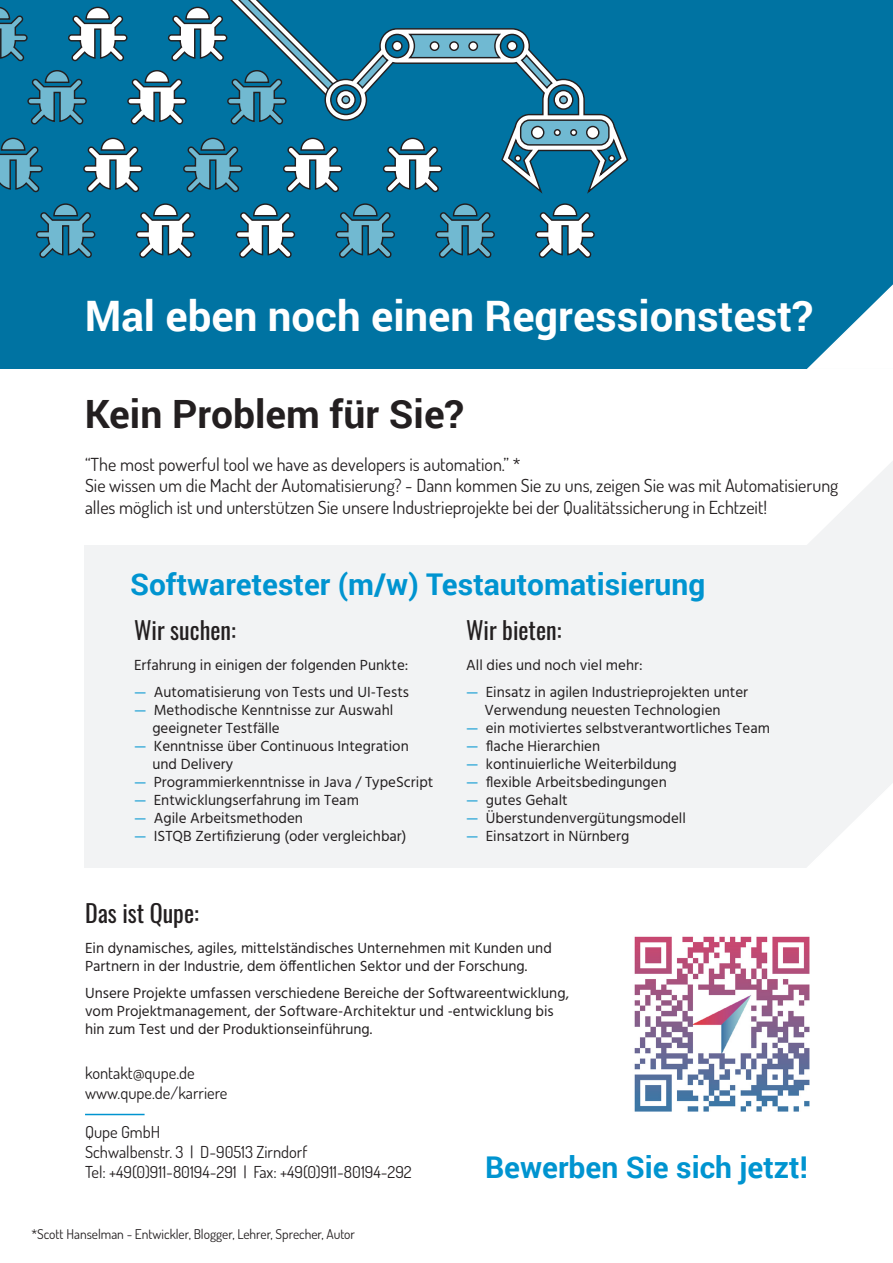
<style>
.page{position:relative;width:893px;height:1263px;background:#fff}
.page>*{position:absolute;margin:0;border:0;box-sizing:border-box;transform-origin:0 0}
.t1{font:700 42px "Roboto";color:#fff}
.t2{font:700 39px "Roboto";color:#231f20}
.t3{font:700 30px "Roboto";color:#0094d0}
.t4{font:24px "Oswald";color:#231f20}
.t5{font:18px/21.6px "Dosis";color:#231f20}
.t6{font:16.5px "Dosis";color:#231f20}
.t7{font:15px/18px "Hind";color:#231f20}
.t8{font:13.5px "Dosis";color:#231f20}
.s1{color:#0094d0}
</style>
<div class="page">
<div style="left:85px;top:545px;width:808px;height:322px;background:#f2f3f4"></div>
<div style="left:0;top:0;width:893px;height:369px;background:#0073a2"></div>
<hr style="left:85px;top:1114px;width:60px;height:1px;background:#0094d0">
<svg style="left:804px;top:784px;width:89px;height:84px"></svg>
<svg style="left:807px;top:284px;width:86px;height:261px"></svg>
<img style="left:634px;top:936px;width:176px;height:176px">
<svg style="left:535px;top:203px;width:60px;height:55px"></svg>
<svg style="left:435px;top:203px;width:60px;height:55px"></svg>
<svg style="left:335px;top:203px;width:60px;height:55px"></svg>
<svg style="left:235px;top:203px;width:61px;height:55px"></svg>
<svg style="left:135px;top:203px;width:61px;height:55px"></svg>
<svg style="left:392px;top:28px;width:237px;height:166px"></svg>
<div style="left:570px;top:129px;width:7px;height:7px;border:1px solid #231f20;border-radius:50%"></div>
<div style="left:507px;top:41px;width:10px;height:10px;background:#fff;border-radius:50%"></div>
<div style="left:507px;top:41px;width:10px;height:10px;border:1px solid #231f20;border-radius:50%"></div>
<div style="left:554px;top:129px;width:7px;height:7px;border:1px solid #231f20;border-radius:50%"></div>
<div style="left:532px;top:126px;width:12px;height:13px;background:#fff;border-radius:50%"></div>
<div style="left:531px;top:126px;width:13px;height:13px;border:1px solid #231f20;border-radius:50%"></div>
<svg style="left:392px;top:41px;width:10px;height:10px"></svg>
<div style="left:392px;top:41px;width:11px;height:10px;border:1px solid #231f20;border-radius:50%"></div>
<svg style="left:35px;top:203px;width:61px;height:55px"></svg>
<svg style="left:382px;top:137px;width:61px;height:57px"></svg>
<svg style="left:283px;top:137px;width:60px;height:56px"></svg>
<svg style="left:183px;top:137px;width:60px;height:56px"></svg>
<svg style="left:83px;top:137px;width:60px;height:56px"></svg>
<svg style="left:0;top:137px;width:43px;height:56px"></svg>
<svg style="left:0;top:0;width:392px;height:125px"></svg>
<p class="t1" style="left:85px;top:287px;width:730px">Mal eben noch einen Regressionstest?</p>
<p class="t2" style="left:85px;top:386px;width:381px">Kein Problem für Sie?</p>
<p class="t5" style="left:85px;top:453px;width:437px">“The most powerful tool we have as developers is automation.” *</p>
<p class="t5" style="left:85px;top:474px;width:755px">Sie wissen um die Macht der Automatisierung? - Dann kommen Sie zu uns, zeigen Sie was mit Automatisierung alles möglich ist und unterstützen Sie unsere Industrieprojekte bei der Qualitätssicherung in Echtzeit!</p>
<p class="t3" style="left:130px;top:563px;width:577px">Softwaretester (m/w) Testautomatisierung</p>
<p class="t4" style="left:134px;top:613px;width:103px">Wir suchen:</p>
<p class="t7" style="left:134px;top:657px;width:276px">Erfahrung in einigen der folgenden Punkte:</p>
<p class="t7" style="left:134px;top:684px;width:276px"><span class="s1">—</span> Automatisierung von Tests und UI-Tests</p>
<p class="t7" style="left:152px;top:702px;width:242px;text-indent:-18px"><span class="s1">—</span> Methodische Kenntnisse zur Auswahl geeigneter Testfälle</p>
<p class="t7" style="left:152px;top:738px;width:258px;text-indent:-18px"><span class="s1">—</span> Kenntnisse über Continuous Integration und Delivery</p>
<p class="t7" style="left:134px;top:774px;width:301px"><span class="s1">—</span> Programmierkenntnisse in Java / TypeScript</p>
<p class="t7" style="left:134px;top:792px;width:226px"><span class="s1">—</span> Entwicklungserfahrung im Team</p>
<p class="t7" style="left:134px;top:810px;width:170px"><span class="s1">—</span> Agile Arbeitsmethoden</p>
<p class="t7" style="left:134px;top:828px;width:274px"><span class="s1">—</span> ISTQB Zertifizierung (oder vergleichbar)</p>
<p class="t4" style="left:466px;top:613px;width:97px">Wir bieten:</p>
<p class="t7" style="left:466px;top:657px;width:178px">All dies und noch viel mehr:</p>
<p class="t7" style="left:484px;top:684px;width:265px;text-indent:-18px"><span class="s1">—</span> Einsatz in agilen Industrieprojekten unter<br>Verwendung neuesten Technologien</p>
<p class="t7" style="left:466px;top:720px;width:305px"><span class="s1">—</span> ein motiviertes selbstverantwortliches Team</p>
<p class="t7" style="left:466px;top:738px;width:136px"><span class="s1">—</span> flache Hierarchien</p>
<p class="t7" style="left:466px;top:756px;width:212px"><span class="s1">—</span> kontinuierliche Weiterbildung</p>
<p class="t7" style="left:466px;top:774px;width:202px"><span class="s1">—</span> flexible Arbeitsbedingungen</p>
<p class="t7" style="left:466px;top:792px;width:103px"><span class="s1">—</span> gutes Gehalt</p>
<p class="t7" style="left:466px;top:810px;width:221px"><span class="s1">—</span> Überstundenvergütungsmodell</p>
<p class="t7" style="left:466px;top:828px;width:165px"><span class="s1">—</span> Einsatzort in Nürnberg</p>
<p class="t4" style="left:85px;top:897px;width:115px">Das ist Qupe:</p>
<p class="t7" style="left:85px;top:940px;width:468px">Ein dynamisches, agiles, mittelständisches Unternehmen mit Kunden und<br>Partnern in der Industrie, dem öffentlichen Sektor und der Forschung.</p>
<p class="t7" style="left:85px;top:985px;width:485px">Unsere Projekte umfassen verschiedene Bereiche der Softwareentwicklung, vom Projektmanagement, der Software-Architektur und -entwicklung bis hin zum Test und der Produktionseinführung.</p>
<p class="t6" style="left:85px;top:1062px;width:111px">kontakt@qupe.de</p>
<p class="t6" style="left:85px;top:1082px;width:144px">www.qupe.de/karriere</p>
<p class="t6" style="left:85px;top:1121px;width:77px">Qupe GmbH</p>
<p class="t6" style="left:85px;top:1141px;width:224px">Schwalbenstr. 3 | D-90513 Zirndorf</p>
<p class="t6" style="left:85px;top:1161px;width:328px">Tel: +49(0)911-80194-291 | Fax: +49(0)911-80194-292</p>
<p class="t8" style="left:31px;top:1225px;width:325px">*Scott Hanselman - Entwickler, Blogger, Lehrer, Sprecher, Autor</p>
<p class="t3" style="left:485px;top:1146px;width:324px">Bewerben Sie sich jetzt!</p>
</div>
